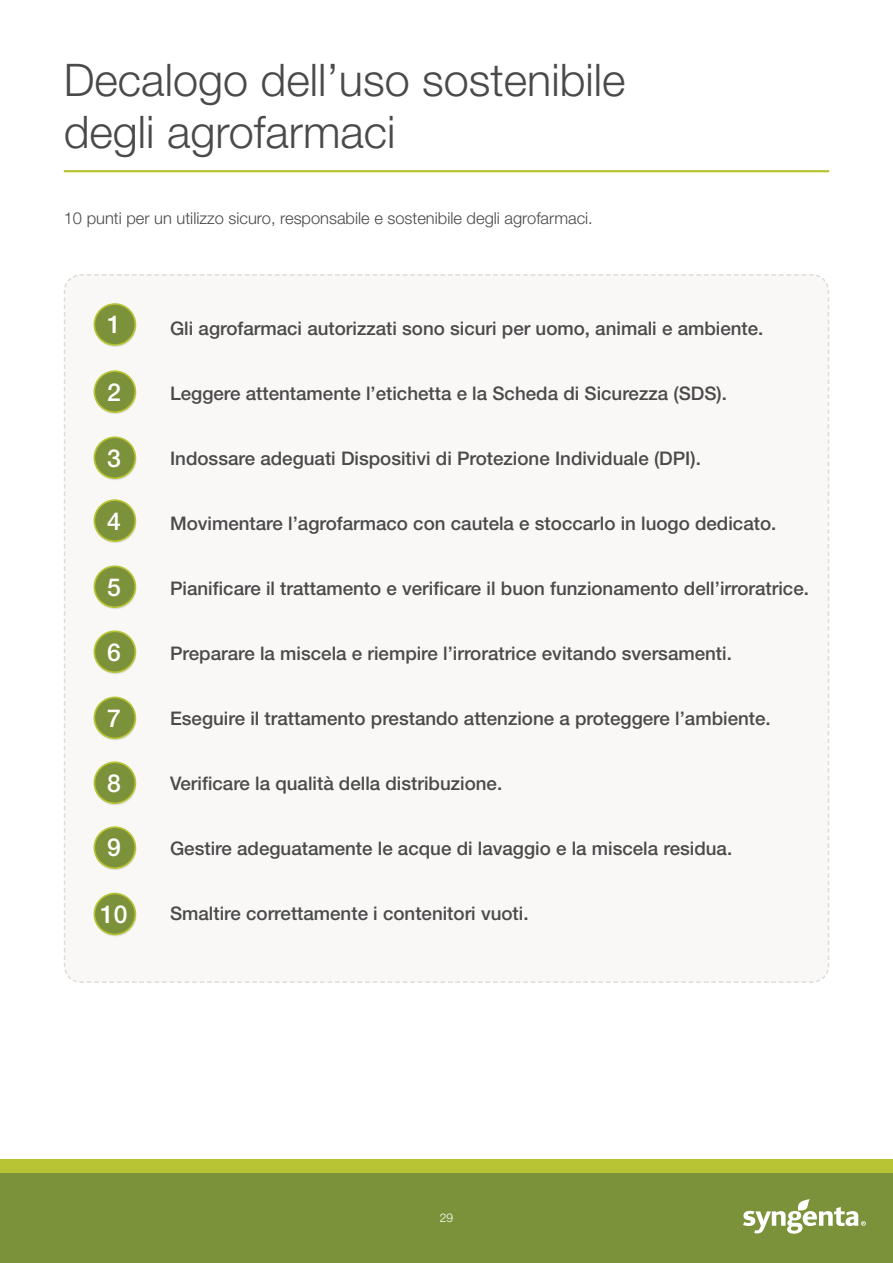
<style>
.page{position:relative;width:893px;height:1263px;background:#fff}
.page>*{position:absolute;margin:0;border:0;box-sizing:border-box;transform-origin:0 0}
.t1{font:300 45px/52.5px "Helvetica Neue LT Std";color:#4b4a4a}
.t2{font:500 24.75px "Helvetica Neue LT Std";color:#fff}
.t3{font:500 18.75px "Helvetica Neue LT Std";color:#4b4a4a}
.t4{font:300 16.5px "Helvetica Neue LT Std";color:#4b4a4a}
.t5{font:300 12px "Helvetica Neue LT Std";color:#fff}
</style>
<div class="page">
<svg style="left:64px;top:274px;width:765px;height:709px"></svg>
<hr style="left:64px;top:170px;width:765px;height:2px;background:#b8c434">
<svg style="left:94px;top:305px;width:42px;height:42px"></svg>
<div style="left:94px;top:304px;width:41px;height:41px;background:#7b913a;border-radius:50%"></div>
<div style="left:94px;top:303px;width:42px;height:43px;border:2px solid #b8c434;border-radius:50%"></div>
<svg style="left:94px;top:372px;width:42px;height:42px"></svg>
<div style="left:94px;top:371px;width:41px;height:41px;background:#7b913a;border-radius:50%"></div>
<div style="left:94px;top:370px;width:42px;height:43px;border:2px solid #b8c434;border-radius:50%"></div>
<svg style="left:94px;top:438px;width:42px;height:42px"></svg>
<div style="left:94px;top:437px;width:41px;height:41px;background:#7b913a;border-radius:50%"></div>
<div style="left:94px;top:436px;width:42px;height:43px;border:2px solid #b8c434;border-radius:50%"></div>
<svg style="left:94px;top:501px;width:42px;height:42px"></svg>
<div style="left:94px;top:500px;width:41px;height:41px;background:#7b913a;border-radius:50%"></div>
<div style="left:94px;top:499px;width:42px;height:43px;border:2px solid #b8c434;border-radius:50%"></div>
<svg style="left:94px;top:567px;width:42px;height:42px"></svg>
<div style="left:94px;top:566px;width:41px;height:41px;background:#7b913a;border-radius:50%"></div>
<div style="left:94px;top:565px;width:42px;height:43px;border:2px solid #b8c434;border-radius:50%"></div>
<svg style="left:94px;top:632px;width:42px;height:42px"></svg>
<div style="left:94px;top:631px;width:41px;height:41px;background:#7b913a;border-radius:50%"></div>
<div style="left:94px;top:630px;width:42px;height:43px;border:2px solid #b8c434;border-radius:50%"></div>
<svg style="left:94px;top:698px;width:42px;height:42px"></svg>
<div style="left:94px;top:697px;width:41px;height:41px;background:#7b913a;border-radius:50%"></div>
<div style="left:94px;top:696px;width:42px;height:43px;border:2px solid #b8c434;border-radius:50%"></div>
<svg style="left:94px;top:763px;width:42px;height:42px"></svg>
<div style="left:94px;top:762px;width:41px;height:41px;background:#7b913a;border-radius:50%"></div>
<div style="left:94px;top:761px;width:42px;height:43px;border:2px solid #b8c434;border-radius:50%"></div>
<svg style="left:94px;top:828px;width:42px;height:42px"></svg>
<div style="left:94px;top:827px;width:41px;height:41px;background:#7b913a;border-radius:50%"></div>
<div style="left:94px;top:826px;width:42px;height:43px;border:2px solid #b8c434;border-radius:50%"></div>
<svg style="left:94px;top:894px;width:42px;height:42px"></svg>
<div style="left:94px;top:893px;width:41px;height:41px;background:#7b913a;border-radius:50%"></div>
<div style="left:94px;top:893px;width:42px;height:42px;border:2px solid #b8c434;border-radius:50%"></div>
<div style="left:0;top:1159px;width:893px;height:15px;background:#b8c434"></div>
<div style="left:0;top:1174px;width:893px;height:89px;background:#7b913a"></div>
<svg style="left:743px;top:1199px;width:123px;height:35px"></svg>
<h1 class="t1" style="left:64px;top:59px;width:563px">Decalogo dell’uso sostenibile degli agrofarmaci</h1>
<p class="t4" style="left:64px;top:213px;width:531px">10 punti per un utilizzo sicuro, responsabile e sostenibile degli agrofarmaci.</p>
<h2 class="t2" style="left:107px;top:316px;width:15px">1</h2>
<p class="t3" style="left:170px;top:322px;width:595px">Gli agrofarmaci autorizzati sono sicuri per uomo, animali e ambiente.</p>
<h2 class="t2" style="left:107px;top:383px;width:15px">2</h2>
<p class="t3" style="left:170px;top:387px;width:558px">Leggere attentamente l’etichetta e la Scheda di Sicurezza (SDS).</p>
<h2 class="t2" style="left:107px;top:449px;width:15px">3</h2>
<p class="t3" style="left:170px;top:452px;width:532px">Indossare adeguati Dispositivi di Protezione Individuale (DPI).</p>
<h2 class="t2" style="left:107px;top:512px;width:15px">4</h2>
<p class="t3" style="left:170px;top:517px;width:608px">Movimentare l’agrofarmaco con cautela e stoccarlo in luogo dedicato.</p>
<h2 class="t2" style="left:107px;top:578px;width:15px">5</h2>
<p class="t3" style="left:170px;top:582px;width:640px">Pianificare il trattamento e verificare il buon funzionamento dell’irroratrice.</p>
<h2 class="t2" style="left:107px;top:643px;width:15px">6</h2>
<p class="t3" style="left:170px;top:647px;width:563px">Preparare la miscela e riempire l’irroratrice evitando sversamenti.</p>
<h2 class="t2" style="left:107px;top:709px;width:15px">7</h2>
<p class="t3" style="left:170px;top:712px;width:602px">Eseguire il trattamento prestando attenzione a proteggere l’ambiente.</p>
<h2 class="t2" style="left:107px;top:774px;width:15px">8</h2>
<p class="t3" style="left:170px;top:777px;width:334px">Verificare la qualità della distribuzione.</p>
<h2 class="t2" style="left:107px;top:839px;width:15px">9</h2>
<p class="t3" style="left:170px;top:842px;width:564px">Gestire adeguatamente le acque di lavaggio e la miscela residua.</p>
<h2 class="t2" style="left:100px;top:905px;width:29px">10</h2>
<p class="t3" style="left:170px;top:907px;width:360px">Smaltire correttamente i contenitori vuoti.</p>
<p class="t5" style="left:440px;top:1213px;width:15px">29</p>
</div>
